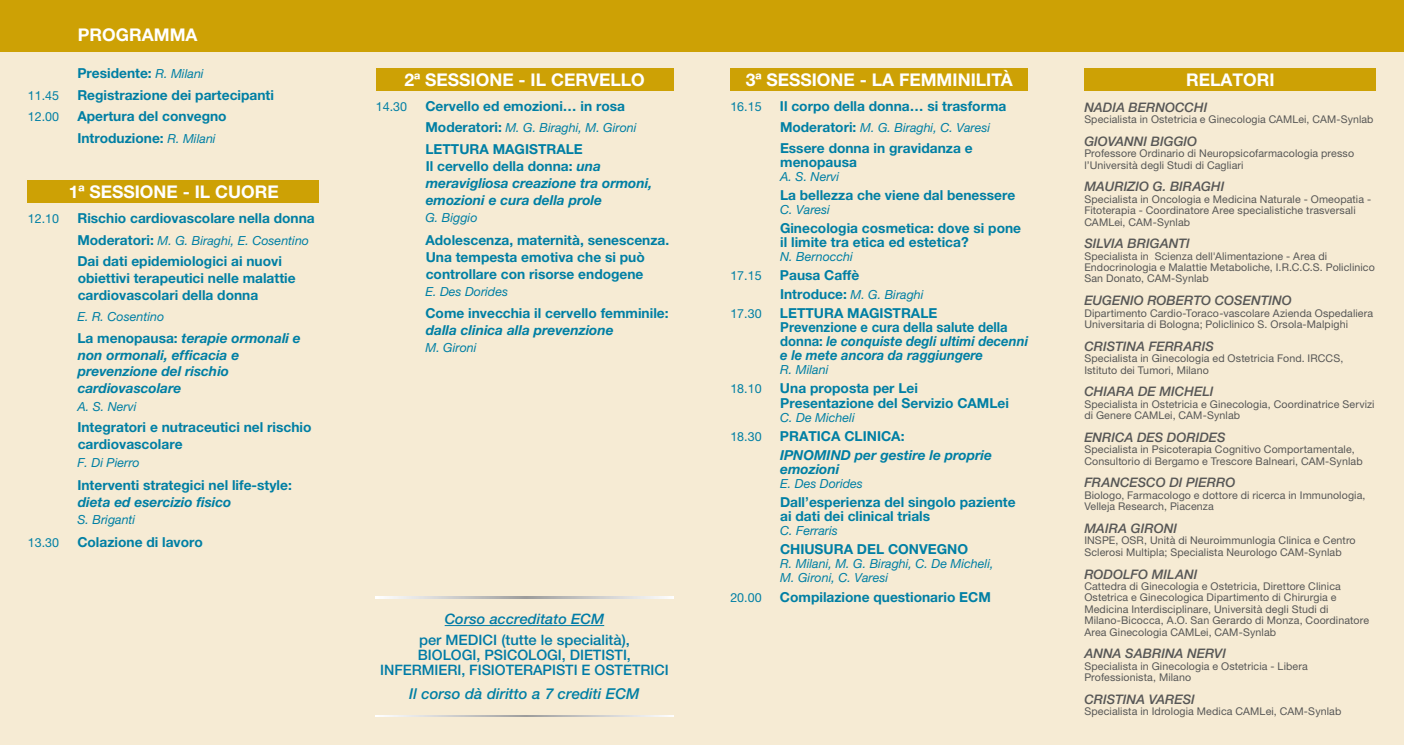
<style>
.page{position:relative;width:1404px;height:745px;background:#fff}
.page>*{position:absolute;margin:0;border:0;box-sizing:border-box;transform-origin:0 0}
.t1{font:700 17.5px "Helvetica Neue LT Std";color:#fff}
.t2{font:italic 500 15px "Helvetica Neue LT Std";color:#007fa4}
.t3{font:500 14.38px/15px "Helvetica Neue LT Std";color:#007ba6;text-align:center}
.t4{font:italic 500 14.38px "Helvetica Neue LT Std";color:#007ba6}
.t5{font:700 13.75px/14px "Helvetica Neue LT Std";color:#007fa4}
.t6{font:italic 700 13.75px/16.6px "Helvetica Neue LT Std";color:#007fa4}
.t7{font:italic 500 13.12px "Helvetica Neue LT Std";color:#575756}
.t8{font:italic 12.5px/14px "Helvetica Neue LT Std";color:#007fa4}
.t9{font:12.5px "Helvetica Neue LT Std";color:#007fa4}
.t10{font:10.62px/11.4px "Helvetica Neue LT Std";letter-spacing:.01em;color:#575756}
.s1{font-weight:400;font-style:italic;font-size:12.5px}
.s2{font-weight:700;font-style:normal;font-size:13.75px}
.s3{font-style:normal}
.s4{font-style:italic}
</style>
<div class="page">
<div style="left:0;top:0;width:1403px;height:744px;background:#f6ebd4"></div>
<div style="left:0;top:0;width:1403px;height:51px;background:#cda105"></div>
<div style="left:1084px;top:68px;width:291px;height:22px;background:#cda105"></div>
<div style="left:28px;top:180px;width:291px;height:22px;background:#cda105"></div>
<div style="left:376px;top:68px;width:297px;height:22px;background:#cda105"></div>
<div style="left:730px;top:68px;width:298px;height:22px;background:#cda105"></div>
<svg style="left:375px;top:596px;width:298px;height:1px"></svg>
<hr style="left:444px;top:624px;width:160px;height:1px;background:#007ba6">
<h1 class="t1" style="left:78px;top:24px;width:121px">PROGRAMMA</h1>
<p class="t5" style="left:77px;top:66px;width:128px">Presidente: <span class="s1">R. Milani</span></p>
<p class="t9" style="left:28px;top:88px;width:33px">11.45</p>
<p class="t5" style="left:77px;top:87px;width:198px">Registrazione dei partecipanti</p>
<p class="t9" style="left:28px;top:109px;width:33px">12.00</p>
<p class="t5" style="left:77px;top:105px;width:151px;line-height:21.6px">Apertura del convegno<br>Introduzione: <span class="s1">R. Milani</span></p>
<h1 class="t1" style="left:69px;top:180px;width:211px">1ª SESSIONE - IL CUORE</h1>
<p class="t9" style="left:28px;top:211px;width:33px">12.10</p>
<p class="t5" style="left:77px;top:211px;width:239px">Rischio cardiovascolare nella donna</p>
<p class="t8" style="left:77px;top:233px;width:233px"><span class="s2">Moderatori:</span> M. G. Biraghi, E. Cosentino</p>
<p class="t5" style="left:77px;top:253px;width:220px;line-height:16.6px">Dai dati epidemiologici ai nuovi obiettivi terapeutici nelle malattie cardiovascolari della donna</p>
<p class="t8" style="left:77px;top:309px;width:88px">E. R. Cosentino</p>
<p class="t6" style="left:77px;top:329px;width:225px"><span class="s3">La menopausa:</span> terapie ormonali e non ormonali, efficacia e prevenzione del rischio cardiovascolare</p>
<p class="t8" style="left:77px;top:399px;width:61px">A. S. Nervi</p>
<p class="t5" style="left:77px;top:418px;width:235px;line-height:16.6px">Integratori e nutraceutici nel rischio cardiovascolare</p>
<p class="t8" style="left:77px;top:455px;width:64px">F. Di Pierro</p>
<p class="t5" style="left:77px;top:477px;width:216px">Interventi strategici nel life-style:</p>
<p class="t6" style="left:78px;top:492px;width:155px">dieta ed esercizio fisico</p>
<p class="t8" style="left:77px;top:512px;width:59px">S. Briganti</p>
<p class="t9" style="left:28px;top:535px;width:33px">13.30</p>
<p class="t5" style="left:77px;top:534px;width:127px">Colazione di lavoro</p>
<h1 class="t1" style="left:404px;top:68px;width:242px">2ª SESSIONE - IL CERVELLO</h1>
<p class="t9" style="left:376px;top:99px;width:33px">14.30</p>
<p class="t5" style="left:425px;top:99px;width:201px">Cervello ed emozioni… in rosa</p>
<p class="t8" style="left:425px;top:121px;width:213px"><span class="s2">Moderatori:</span> M. G. Biraghi, M. Gironi</p>
<p class="t6" style="left:425px;top:141px;width:228px;line-height:17px"><span class="s3">LETTURA MAGISTRALE<br>Il cervello della donna:</span> una meravigliosa creazione tra ormoni, emozioni e cura della prole</p>
<p class="t8" style="left:425px;top:211px;width:54px">G. Biggio</p>
<p class="t5" style="left:425px;top:231px;width:245px;line-height:17px">Adolescenza, maternità, senescenza.<br>Una tempesta emotiva che si può controllare con risorse endogene</p>
<p class="t8" style="left:425px;top:284px;width:84px">E. Des Dorides</p>
<p class="t5" style="left:425px;top:305px;width:245px">Come invecchia il cervello femminile:</p>
<p class="t6" style="left:425px;top:321px;width:189px">dalla clinica alla prevenzione</p>
<p class="t8" style="left:425px;top:340px;width:53px">M. Gironi</p>
<h3 class="t4" style="left:444px;top:610px;width:161px">Corso accreditato ECM</h3>
<h3 class="t3" style="left:380px;top:632px;width:290px">per MEDICI (tutte le specialità),<br>BIOLOGI, PSICOLOGI, DIETISTI,<br>INFERMIERI, FISIOTERAPISTI E OSTETRICI</h3>
<h2 class="t2" style="left:409px;top:684px;width:232px">Il corso dà diritto a 7 crediti ECM</h2>
<h1 class="t1" style="left:745px;top:69px;width:268px">3ª SESSIONE - LA FEMMINILITÀ</h1>
<p class="t9" style="left:730px;top:98px;width:33px">16.15</p>
<p class="t5" style="left:780px;top:98px;width:228px">Il corpo della donna… si trasforma</p>
<p class="t8" style="left:780px;top:120px;width:212px"><span class="s2">Moderatori:</span> M. G. Biraghi, C. Varesi</p>
<p class="t5" style="left:780px;top:141px;width:194px">Essere donna in gravidanza e menopausa</p>
<p class="t8" style="left:780px;top:169px;width:61px">A. S. Nervi</p>
<p class="t5" style="left:780px;top:188px;width:237px">La bellezza che viene dal benessere</p>
<p class="t8" style="left:780px;top:202px;width:51px">C. Varesi</p>
<p class="t5" style="left:780px;top:221px;width:243px">Ginecologia cosmetica: dove si pone il limite tra etica ed estetica?</p>
<p class="t8" style="left:780px;top:249px;width:74px">N. Bernocchi</p>
<p class="t9" style="left:730px;top:268px;width:33px">17.15</p>
<p class="t5" style="left:779px;top:268px;width:81px">Pausa Caffè</p>
<p class="t8" style="left:780px;top:287px;width:145px"><span class="s2">Introduce:</span> M. G. Biraghi</p>
<p class="t9" style="left:730px;top:306px;width:33px">17.30</p>
<p class="t5" style="left:780px;top:306px;width:249px">LETTURA MAGISTRALE<br>Prevenzione e cura della salute della donna: <span class="s4">le conquiste degli ultimi decenni e le mete ancora da raggiungere</span></p>
<p class="t8" style="left:780px;top:362px;width:50px">R. Milani</p>
<p class="t9" style="left:730px;top:381px;width:33px">18.10</p>
<p class="t5" style="left:780px;top:381px;width:230px">Una proposta per Lei<br>Presentazione del Servizio CAMLei</p>
<p class="t8" style="left:780px;top:409px;width:76px">C. De Micheli</p>
<p class="t9" style="left:730px;top:428px;width:33px">18.30</p>
<p class="t5" style="left:780px;top:428px;width:126px">PRATICA CLINICA:</p>
<p class="t6" style="left:780px;top:447px;width:213px;line-height:14px">IPNOMIND per gestire le proprie emozioni</p>
<p class="t8" style="left:780px;top:475px;width:84px">E. Des Dorides</p>
<p class="t5" style="left:780px;top:494px;width:237px">Dall’esperienza del singolo paziente ai dati dei clinical trials</p>
<p class="t8" style="left:780px;top:522px;width:59px">C. Ferraris</p>
<p class="t5" style="left:780px;top:541px;width:189px">CHIUSURA DEL CONVEGNO</p>
<p class="t8" style="left:780px;top:555px;width:215px">R. Milani, M. G. Biraghi, C. De Micheli,<br>M. Gironi, C. Varesi</p>
<p class="t9" style="left:730px;top:589px;width:33px">20.00</p>
<p class="t5" style="left:780px;top:589px;width:212px">Compilazione questionario ECM</p>
<h1 class="t1" style="left:1185px;top:69px;width:90px">RELATORI</h1>
<p class="t7" style="left:1084px;top:99px;width:124px">NADIA BERNOCCHI</p>
<p class="t10" style="left:1084px;top:113px;width:291px">Specialista in Ostetricia e Ginecologia CAMLei, CAM-Synlab</p>
<p class="t7" style="left:1084px;top:133px;width:114px">GIOVANNI BIGGIO</p>
<p class="t10" style="left:1084px;top:147px;width:271px">Professore Ordinario di Neuropsicofarmacologia presso l’Università degli Studi di Cagliari</p>
<p class="t7" style="left:1084px;top:179px;width:141px">MAURIZIO G. BIRAGHI</p>
<p class="t10" style="left:1084px;top:193px;width:288px">Specialista in Oncologia e Medicina Naturale - Omeopatia -<br>Fitoterapia - Coordinatore Aree specialistiche trasversali<br>CAMLei, CAM-Synlab</p>
<p class="t7" style="left:1084px;top:236px;width:107px">SILVIA BRIGANTI</p>
<p class="t10" style="left:1084px;top:250px;width:292px">Specialista in Scienza dell'Alimentazione - Area di<br>Endocrinologia e Malattie Metaboliche, I.R.C.C.S. Policlinico<br>San Donato, CAM-Synlab</p>
<p class="t7" style="left:1084px;top:292px;width:209px">EUGENIO ROBERTO COSENTINO</p>
<p class="t10" style="left:1084px;top:307px;width:290px">Dipartimento Cardio-Toraco-vascolare Azienda Ospedaliera<br>Universitaria di Bologna; Policlinico S. Orsola-Malpighi</p>
<p class="t7" style="left:1084px;top:338px;width:131px">CRISTINA FERRARIS</p>
<p class="t10" style="left:1084px;top:352px;width:260px">Specialista in Ginecologia ed Ostetricia Fond. IRCCS,<br>Istituto dei Tumori, Milano</p>
<p class="t7" style="left:1084px;top:383px;width:131px">CHIARA DE MICHELI</p>
<p class="t10" style="left:1084px;top:398px;width:292px">Specialista in Ostetricia e Ginecologia, Coordinatrice Servizi di Genere CAMLei, CAM-Synlab</p>
<p class="t7" style="left:1084px;top:429px;width:143px">ENRICA DES DORIDES</p>
<p class="t10" style="left:1084px;top:443px;width:280px">Specialista in Psicoterapia Cognitivo Comportamentale,<br>Consultorio di Bergamo e Trescore Balneari, CAM-Synlab</p>
<p class="t7" style="left:1084px;top:474px;width:152px">FRANCESCO DI PIERRO</p>
<p class="t10" style="left:1084px;top:489px;width:283px">Biologo, Farmacologo e dottore di ricerca in Immunologia,<br>Velleja Research, Piacenza</p>
<p class="t7" style="left:1084px;top:520px;width:94px">MAIRA GIRONI</p>
<p class="t10" style="left:1084px;top:534px;width:273px">INSPE, OSR, Unità di Neuroimmunlogia Clinica e Centro<br>Sclerosi Multipla; Specialista Neurologo CAM-Synlab</p>
<p class="t7" style="left:1084px;top:565px;width:115px">RODOLFO MILANI</p>
<p class="t10" style="left:1084px;top:580px;width:286px">Cattedra di Ginecologia e Ostetricia, Direttore Clinica Ostetrica e Ginecologica Dipartimento di Chirurgia e Medicina Interdisciplinare, Università degli Studi di Milano-Bicocca, A.O. San Gerardo di Monza, Coordinatore Area Ginecologia CAMLei, CAM-Synlab</p>
<p class="t7" style="left:1084px;top:645px;width:143px">ANNA SABRINA NERVI</p>
<p class="t10" style="left:1084px;top:659px;width:225px">Specialista in Ginecologia e Ostetricia - Libera<br>Professionista, Milano</p>
<p class="t7" style="left:1084px;top:691px;width:112px">CRISTINA VARESI</p>
<p class="t10" style="left:1084px;top:705px;width:258px">Specialista in Idrologia Medica CAMLei, CAM-Synlab</p>
</div>
